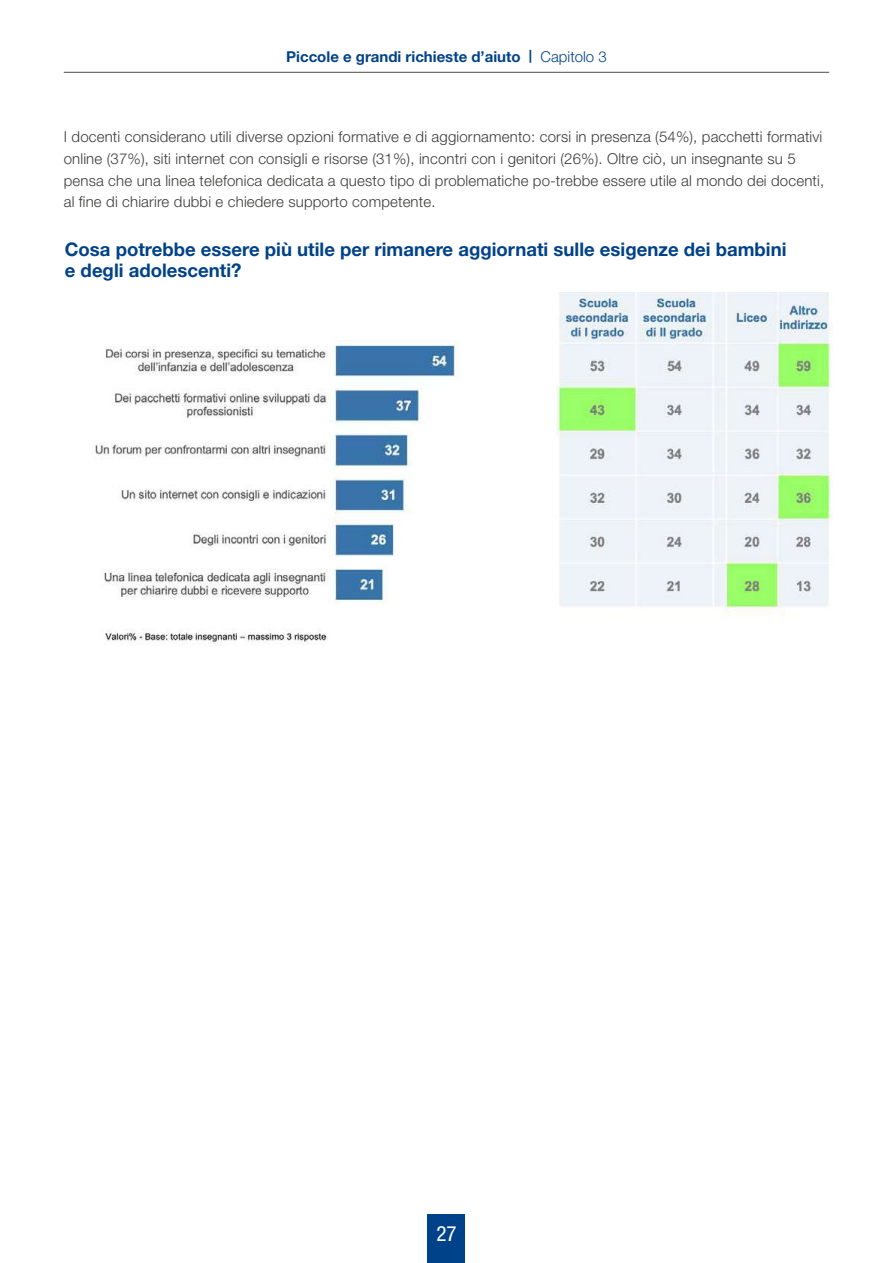
<style>
.page{position:relative;width:893px;height:1263px;background:#fff}
.page>*{position:absolute;margin:0;border:0;box-sizing:border-box;transform-origin:0 0}
.t1{font:condensed 21px "Helvetica Neue LT Std";color:#fff}
.t2{font:700 18.75px/21px "Helvetica Neue LT Std";color:#004289}
.t3{font:300 15px/21.8px "Helvetica Neue LT Std";letter-spacing:.01em;color:#3c3c3b}
.t4{font:700 15px "Helvetica Neue LT Std";color:#004289}
.s1{font-size:12.9px}
.s2{font-weight:300}
</style>
<div class="page">
<hr style="left:64px;top:72px;width:765px;height:1px;background:#4a4a49">
<div style="left:428px;top:1214px;width:37px;height:49px;background:#004289"></div>
<img style="left:95px;top:293px;width:738px;height:352px">
<p class="t4" style="left:286px;top:47px;width:322px">Piccole e grandi richieste d’aiuto <span class="s1">|</span> <span class="s2">Capitolo 3</span></p>
<p class="t3" style="left:64px;top:126px;width:762px">I docenti considerano utili diverse opzioni formative e di aggiornamento: corsi in presenza (54%), pacchetti formativi online (37%), siti internet con consigli e risorse (31%), incontri con i genitori (26%). Oltre ciò, un insegnante su 5 pensa che una linea telefonica dedicata a questo tipo di problematiche po-trebbe essere utile al mondo dei docenti, al fine di chiarire dubbi e chiedere supporto competente.</p>
<p class="t2" style="left:65px;top:238px;width:723px">Cosa potrebbe essere più utile per rimanere aggiornati sulle esigenze dei bambini e degli adolescenti?</p>
<h1 class="t1" style="left:436px;top:1221px;width:22px">27</h1>
</div>
